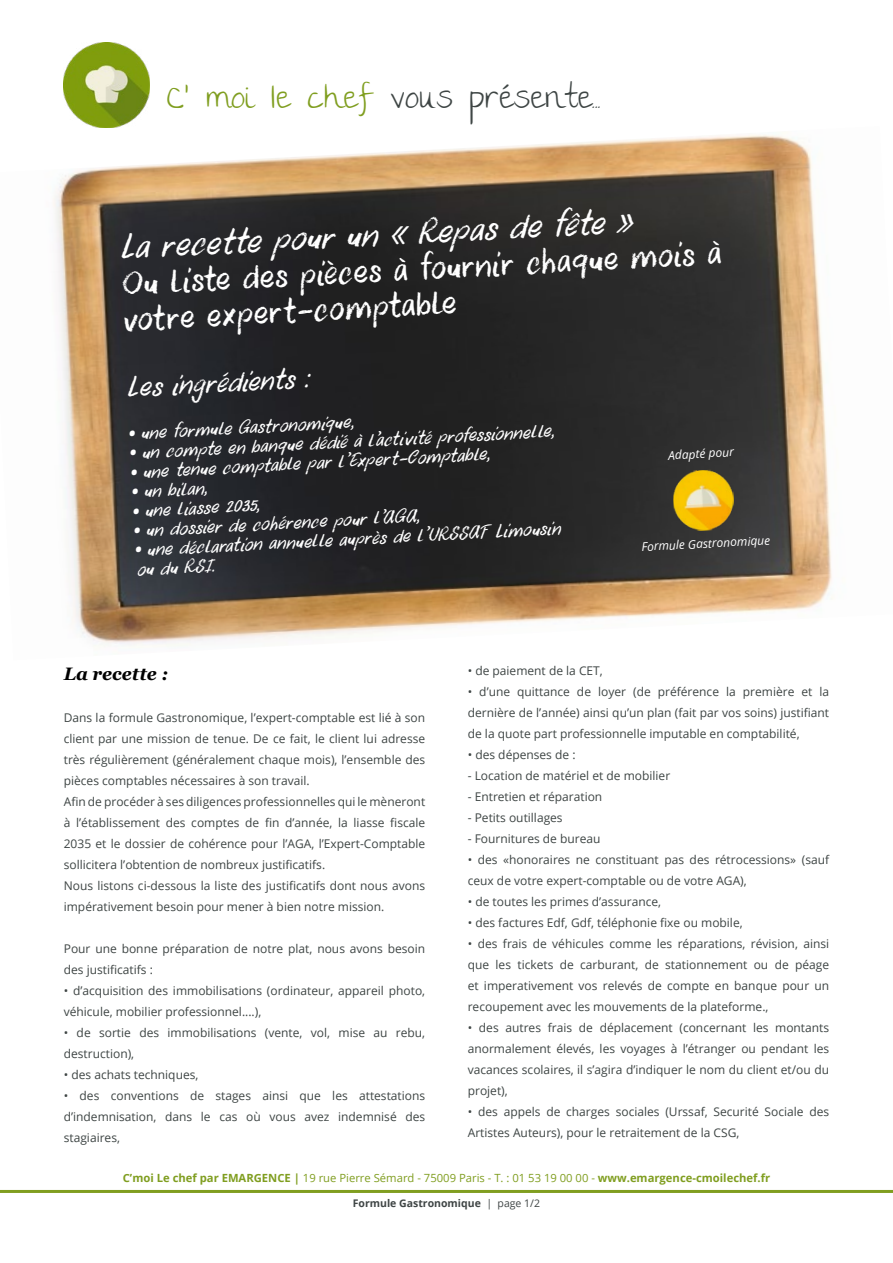
<style>
.page{position:relative;width:893px;height:1263px;background:#fff}
.page>*{position:absolute;margin:0;border:0;box-sizing:border-box;transform-origin:0 0}
.t1{font:italic 33px/36px "DK Uncle Oscar";color:#fff}
.t2{font:33px "The Girl Next Door";color:#3e4544}
.t3{font:italic 27px "DK Uncle Oscar";color:#fff}
.t4{font:italic 18px/19.5px "DK Uncle Oscar";color:#fff}
.t5{font:italic 700 18px "Georgia";color:#000}
.t6{font:12px/21px "Open Sans";color:#3e4544}
.t7{font:italic 12px "Open Sans";color:#fff}
.t8{font:700 11.25px "Open Sans";color:#809e20}
.t9{font:700 10.5px "Open Sans";color:#3f4545}
.s1{color:#809e20}
.s2{font-family:"Open Sans";font-weight:700}
.s3{font-weight:400}
</style>
<div class="page">
<img style="left:64px;top:42px;width:85px;height:84px">
<img style="left:53px;top:126px;width:780px;height:520px">
<hr style="left:0;top:1190px;width:893px;height:3px;background:#809e20">
<img style="left:672px;top:469px;width:63px;height:63px">
<h1 class="t2" style="left:167px;top:77px;width:435px"><span class="s1">C’ moi le chef</span> vous présente...</h1>
<h1 class="t1" style="left:119px;top:232px;width:602px;rotate:-3deg">La recette pour un « Repas de fête »<br>Ou liste des pièces à fournir chaque mois à votre expert-comptable</h1>
<h2 class="t3" style="left:126px;top:371px;width:183px;rotate:-3deg">Les ingrédients :</h2>
<h3 class="t4" style="left:128px;top:425px;width:226px;rotate:-3deg"><span class="s2">•</span> une formule Gastronomique,</h3>
<h3 class="t4" style="left:129px;top:444px;width:426px;rotate:-3deg"><span class="s2">•</span> un compte en banque dédié à l’activité professionnelle,</h3>
<h3 class="t4" style="left:130px;top:464px;width:361px;rotate:-3deg"><span class="s2">•</span> une tenue comptable par l’Expert-Comptable,</h3>
<h3 class="t4" style="left:131px;top:483px;width:76px;rotate:-3deg"><span class="s2">•</span> un bilan,</h3>
<h3 class="t4" style="left:133px;top:503px;width:128px;rotate:-3deg"><span class="s2">•</span> une liasse 2035,</h3>
<h3 class="t4" style="left:134px;top:522px;width:287px;rotate:-3deg"><span class="s2">•</span> un dossier de cohérence pour l’AGA,</h3>
<h3 class="t4" style="left:135px;top:541px;width:427px;rotate:-3deg"><span class="s2">•</span> une déclaration annuelle auprès de l’URSSAF Limousin ou du RSI.</h3>
<p class="t7" style="left:668px;top:447px;width:67px;rotate:-3deg">Adapté pour</p>
<p class="t7" style="left:641px;top:538px;width:130px;rotate:-3deg">Formule Gastronomique</p>
<h3 class="t5" style="left:64px;top:660px;width:106px">La recette :</h3>
<p class="t6" style="left:64px;top:706px;width:363px">Dans la formule Gastronomique, l’expert-comptable est lié à son client par une mission de tenue. De ce fait, le client lui adresse très régulièrement (généralement chaque mois), l’ensemble des pièces comptables nécessaires à son travail.<br>Afin de procéder à ses diligences professionnelles qui le mèneront à l’établissement des comptes de fin d’année, la liasse fiscale 2035 et le dossier de cohérence pour l’AGA, l’Expert-Comptable sollicitera l’obtention de nombreux justificatifs.<br>Nous listons ci-dessous la liste des justificatifs dont nous avons impérativement besoin pour mener à bien notre mission.</p>
<p class="t6" style="left:64px;top:937px;width:363px">Pour une bonne préparation de notre plat, nous avons besoin des justificatifs :</p>
<p class="t6" style="left:64px;top:979px;width:363px">• d’acquisition des immobilisations (ordinateur, appareil photo, véhicule, mobilier professionnel....),</p>
<p class="t6" style="left:64px;top:1021px;width:363px">• de sortie des immobilisations (vente, vol, mise au rebu, destruction),</p>
<p class="t6" style="left:64px;top:1063px;width:136px">• des achats techniques,</p>
<p class="t6" style="left:64px;top:1084px;width:363px;text-align:justify">• des conventions de stages ainsi que les attestations d’indemnisation, dans le cas où vous avez indemnisé des stagiaires,</p>
<p class="t6" style="left:468px;top:660px;width:137px">• de paiement de la CET,</p>
<p class="t6" style="left:468px;top:681px;width:363px;text-align:justify">• d’une quittance de loyer (de préférence la première et la dernière de l’année) ainsi qu’un plan (fait par vos soins) justifiant de la quote part professionnelle imputable en comptabilité,</p>
<p class="t6" style="left:468px;top:744px;width:109px">• des dépenses de :</p>
<p class="t6" style="left:468px;top:765px;width:204px">- Location de matériel et de mobilier</p>
<p class="t6" style="left:468px;top:786px;width:136px">- Entretien et réparation</p>
<p class="t6" style="left:468px;top:807px;width:96px">- Petits outillages</p>
<p class="t6" style="left:468px;top:828px;width:134px">- Fournitures de bureau</p>
<p class="t6" style="left:468px;top:849px;width:363px">• des «honoraires ne constituant pas des rétrocessions» (sauf ceux de votre expert-comptable ou de votre AGA),</p>
<p class="t6" style="left:468px;top:891px;width:195px">• de toutes les primes d’assurance,</p>
<p class="t6" style="left:468px;top:912px;width:276px">• des factures Edf, Gdf, téléphonie fixe ou mobile,</p>
<p class="t6" style="left:468px;top:933px;width:363px;text-align:justify">• des frais de véhicules comme les réparations, révision, ainsi que les tickets de carburant, de stationnement ou de péage et imperativement vos relevés de compte en banque pour un recoupement avec les mouvements de la plateforme.,</p>
<p class="t6" style="left:468px;top:1017px;width:363px;text-align:justify">• des autres frais de déplacement (concernant les montants anormalement élevés, les voyages à l’étranger ou pendant les vacances scolaires, il s’agira d’indiquer le nom du client et/ou du projet),</p>
<p class="t6" style="left:468px;top:1101px;width:363px">• des appels de charges sociales (Urssaf, Securité Sociale des<br>Artistes Auteurs), pour le retraitement de la CSG,</p>
<p class="t8" style="left:123px;top:1170px;width:649px">C’moi Le chef par EMARGENCE | <span class="s3">19 rue Pierre Sémard - 75009 Paris - T. : 01 53 19 00 00 -</span> www.emargence-cmoilechef.fr</p>
<p class="t9" style="left:353px;top:1196px;width:189px">Formule Gastronomique <span class="s3">| page 1/2</span></p>
</div>
